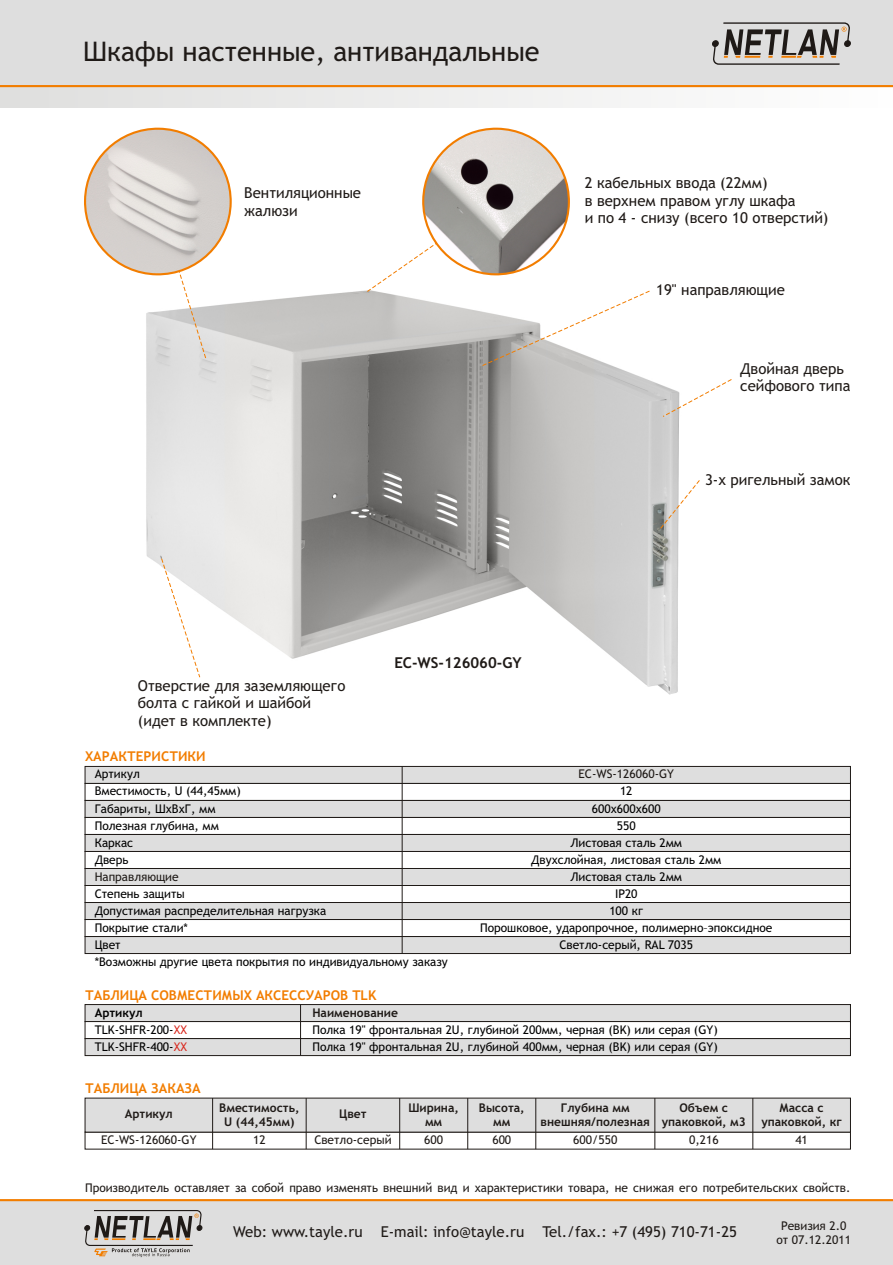
<style>
.page{position:relative;width:893px;height:1265px;background:#fff}
.page>*{position:absolute;margin:0;border:0;box-sizing:border-box;transform-origin:0 0}
.t1{font:27px "Trebuchet MS";color:#1f1a17}
.t2{font:15px/17.4px "Trebuchet MS";color:#1f1a17}
.t3{font:700 15px "Trebuchet MS";color:#1f1a17}
.t4{font:700 13.5px "Trebuchet MS";color:#f27d00}
.t5{font:12px/17px "Trebuchet MS";color:#000}
.t6{font:12px/14px "Trebuchet MS";color:#1f1a17;text-align:center}
.t7{font:700 12px/14px "Trebuchet MS";color:#1f1a17;text-align:center}
.t8{font:700 12px "Trebuchet MS";color:#000}
.s1{color:#d9261c}
</style>
<div class="page">
<img style="left:146px;top:290px;width:533px;height:405px">
<div style="left:0;top:86px;width:893px;height:21px;background:linear-gradient(to right,#dfdfde,#fefefe)"></div>
<div style="left:0;top:0;width:893px;height:86px;background:#dedede"></div>
<hr style="left:0;top:85px;width:893px;height:2px;background:#f27d00">
<svg style="left:712px;top:22px;width:138px;height:43px"></svg>
<div style="left:0;top:1200px;width:893px;height:65px;background:#dedede"></div>
<hr style="left:0;top:1199px;width:893px;height:2px;background:#f27d00">
<svg style="left:85px;top:1210px;width:117px;height:47px"></svg>
<svg style="left:161px;top:558px;width:39px;height:120px"></svg>
<svg style="left:659px;top:480px;width:41px;height:51px"></svg>
<svg style="left:367px;top:127px;width:285px;height:239px"></svg>
<svg style="left:84px;top:1097px;width:767px;height:53px"></svg>
<svg style="left:84px;top:766px;width:767px;height:188px"></svg>
<hr style="left:402px;top:766px;width:1px;height:188px;background:#1f1a17">
<svg style="left:662px;top:379px;width:70px;height:38px"></svg>
<svg style="left:84px;top:127px;width:148px;height:233px"></svg>
<svg style="left:84px;top:1004px;width:767px;height:52px"></svg>
<hr style="left:300px;top:1005px;width:1px;height:51px;background:#1f1a17">
<h1 class="t1" style="left:83px;top:41px;width:458px">Шкафы настенные, антивандальные</h1>
<p class="t2" style="left:244px;top:185px;width:118px">Вентиляционные жалюзи</p>
<p class="t2" style="left:585px;top:175px;width:245px">2 кабельных ввода (22мм)<br>в верхнем правом углу шкафа<br>и по 4 - снизу (всего 10 отверстий)</p>
<p class="t2" style="left:656px;top:283px;width:130px">19" направляющие</p>
<p class="t2" style="left:740px;top:361px;width:112px">Двойная дверь сейфового типа</p>
<p class="t2" style="left:705px;top:472px;width:147px">3-х ригельный замок</p>
<p class="t2" style="left:138px;top:678px;width:209px">Отверстие для заземляющего болта с гайкой и шайбой (идет в комплекте)</p>
<p class="t4" style="left:85px;top:752px;width:122px">ХАРАКТЕРИСТИКИ</p>
<p class="t5" style="left:95px;top:767px;width:47px">Артикул</p>
<p class="t3" style="left:394px;top:657px;width:129px">EC-WS-126060-GY</p>
<p class="t6" style="left:578px;top:768px;width:97px">EC-WS-126060-GY</p>
<p class="t5" style="left:620px;top:784px;width:14px">12</p>
<p class="t5" style="left:95px;top:784px;width:148px">Вместимость, U (44,45мм)<br>Габариты, ШхВхГ, мм</p>
<p class="t5" style="left:95px;top:801px;width:91px">Передняя дверь</p>
<p class="t5" style="left:571px;top:801px;width:112px">листовая сталь 2мм</p>
<p class="t5" style="left:592px;top:801px;width:70px">600х600х600</p>
<p class="t5" style="left:95px;top:818px;width:126px">Полезная глубина, мм</p>
<p class="t5" style="left:617px;top:818px;width:20px">550</p>
<p class="t5" style="left:95px;top:835px;width:40px">Каркас</p>
<p class="t5" style="left:570px;top:835px;width:113px">Листовая сталь 2мм</p>
<p class="t6" style="left:95px;top:870px;width:85px">Направляющие</p>
<p class="t5" style="left:570px;top:869px;width:113px">Листовая сталь 2мм</p>
<p class="t5" style="left:571px;top:835px;width:8px">л</p>
<p class="t5" style="left:95px;top:852px;width:35px">Дверь</p>
<p class="t5" style="left:531px;top:852px;width:192px">Двухслойная, ли овая сталь 2мм</p>
<p class="t5" style="left:571px;top:852px;width:112px">листовая сталь 2мм</p>
<p class="t5" style="left:95px;top:886px;width:91px">Степень защиты</p>
<p class="t5" style="left:615px;top:886px;width:24px">IP20</p>
<p class="t5" style="left:95px;top:903px;width:233px">Допустимая распределительная нагрузка</p>
<p class="t5" style="left:609px;top:903px;width:35px">100 кг</p>
<p class="t5" style="left:95px;top:920px;width:95px">Покрытие стали*</p>
<p class="t5" style="left:480px;top:920px;width:294px">Порошковое, ударопрочное, полимерно–эпоксидное</p>
<p class="t5" style="left:95px;top:937px;width:28px">Цвет</p>
<p class="t5" style="left:559px;top:937px;width:135px">Светло-серый, RAL 7035</p>
<p class="t5" style="left:95px;top:954px;width:355px">*Возможны другие цвета покрытия по индивидуальному заказу</p>
<p class="t4" style="left:85px;top:990px;width:293px">ТАБЛИЦА СОВМЕСТИМЫХ АКСЕССУАРОВ TLK</p>
<p class="t8" style="left:95px;top:1008px;width:49px">Артикул</p>
<p class="t7" style="left:312px;top:1006px;width:87px">Наименование</p>
<p class="t5" style="left:312px;top:1022px;width:407px">Полка 19" фронтальная 2U, глубиной 200мм, черная (BK) или серая (GY)</p>
<p class="t5" style="left:95px;top:1022px;width:94px">TLK-SHFR-200-<span class="s1">XX<br></span>TLK-SHFR-400-<span class="s1">XX</span></p>
<p class="t5" style="left:312px;top:1039px;width:407px">Полка 19" фронтальная 2U, глубиной 400мм, черная (BK) или серая (GY)</p>
<p class="t5" style="left:95px;top:1039px;width:91px">Передняя дверь</p>
<p class="t5" style="left:571px;top:1039px;width:112px">листовая ста ь 2мм</p>
<p class="t4" style="left:85px;top:1083px;width:117px">ТАБЛИЦА ЗАКАЗА</p>
<p class="t7" style="left:219px;top:1102px;width:82px">Вместимость,<br>U (44,45мм)</p>
<p class="t7" style="left:541px;top:1102px;width:111px">Глубина мм внешняя/полезная</p>
<p class="t7" style="left:662px;top:1102px;width:86px">Объем с упаковкой, м3</p>
<p class="t7" style="left:479px;top:1102px;width:47px">Высота, мм</p>
<p class="t7" style="left:125px;top:1108px;width:49px">Артикул</p>
<p class="t7" style="left:761px;top:1102px;width:82px">Масса с упаковкой, кг</p>
<p class="t7" style="left:408px;top:1102px;width:52px">Ширина, мм</p>
<p class="t6" style="left:424px;top:1134px;width:20px">600</p>
<p class="t6" style="left:492px;top:1134px;width:20px">600</p>
<p class="t7" style="left:339px;top:1108px;width:29px">Цвет</p>
<p class="t6" style="left:314px;top:1134px;width:79px">Светло-серый</p>
<p class="t6" style="left:101px;top:1134px;width:97px">EC-WS-126060-GY</p>
<p class="t6" style="left:253px;top:1134px;width:14px">12</p>
<p class="t6" style="left:573px;top:1134px;width:46px">600/550</p>
<p class="t6" style="left:689px;top:1134px;width:31px">0,216</p>
<p class="t6" style="left:795px;top:1134px;width:14px">41</p>
<p class="t6" style="left:85px;top:1181px;width:767px">Производитель оставляет за собой право изменять внешний вид и характеристики товара, не снижая его потребительских свойств.</p>
<p class="t2" style="left:233px;top:1224px;width:505px">Web: www.tayle.ru E-mail: info@tayle.ru Tel./fax.: +7 (495) 710-71-25</p>
<p class="t6" style="left:776px;top:1219px;width:76px">Ревизия 2.0 от 07.12.2011</p>
</div>
